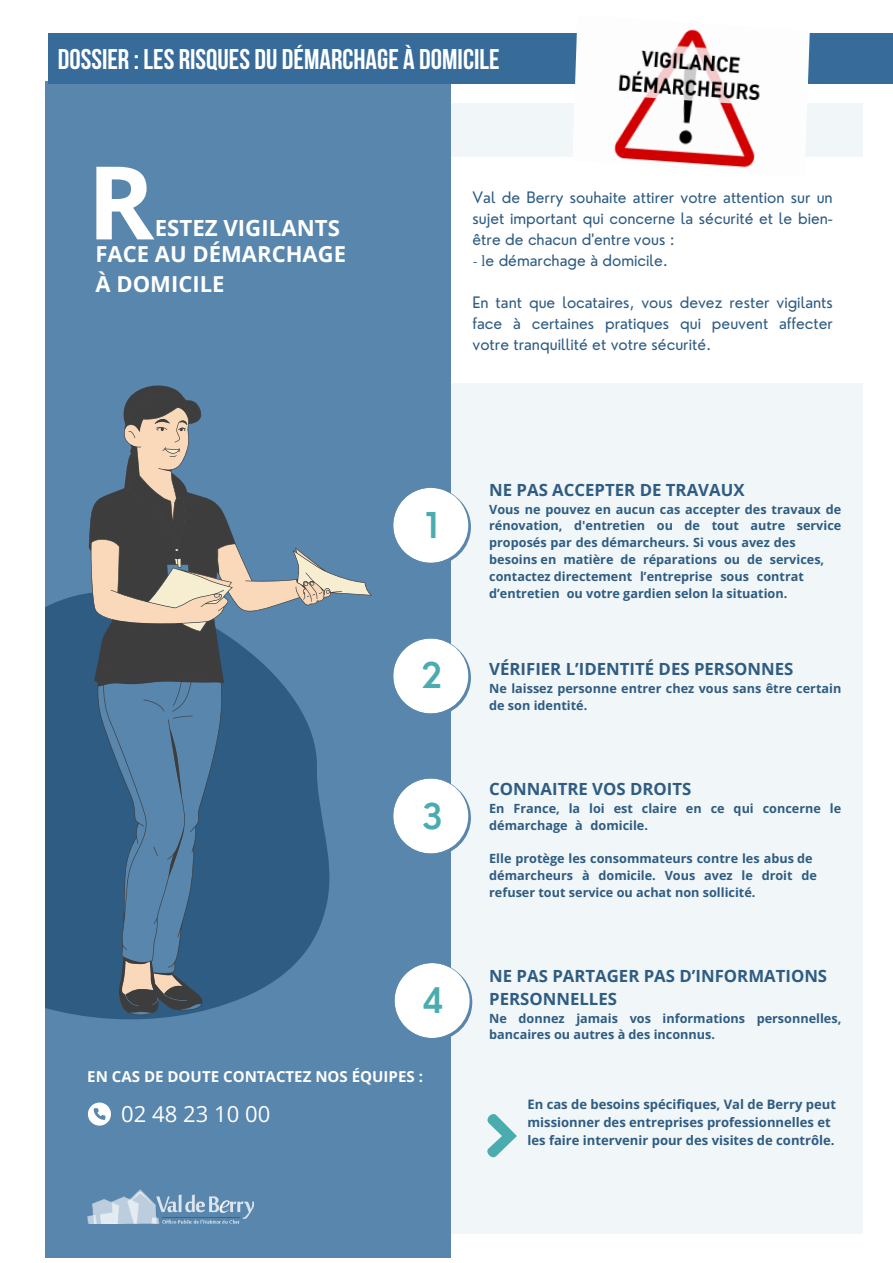
<style>
.page{position:relative;width:893px;height:1263px;background:#fff}
.page>*{position:absolute;margin:0;border:0;box-sizing:border-box;transform-origin:0 0}
.t1{font:700 101.7px "Open Sans";color:#fff}
.t2{font:600 34.65px "Nourd";color:#4bacaf}
.t3{font:600 34.5px "Nourd";color:#4bacaf}
.t4{font:700 28.5px "Bebas Neue";color:#fff}
.t5{font:700 22.2px "Open Sans";color:#fff}
.t6{font:700 22.05px/30.5px "Open Sans";color:#fff}
.t7{font:22.05px "Open Sans";color:#fff}
.t8{font:700 16.8px/22.2px "Open Sans";color:#2f5c82}
.t9{font:15.45px/20.9px "Nourd";color:#2f5c82;text-align:justify}
.t10{font:700 15px "Open Sans";color:#fff}
.t11{font:700 13.05px/17.9px "Open Sans";color:#2f5c82}
.t12{font:700 12.6px/16.8px "Open Sans";color:#2f5c82}
.s1{font-family:"Minion Pro"}
</style>
<div class="page">
<div style="left:106px;top:104px;width:757px;height:1130px;background:#f1f6f8"></div>
<div style="left:45px;top:157px;width:833px;height:226px;background:#fff"></div>
<div style="left:45px;top:81px;width:406px;height:1177px;background:#5986ad"></div>
<svg style="left:393px;top:488px;width:78px;height:75px"></svg>
<svg style="left:393px;top:638px;width:78px;height:76px"></svg>
<svg style="left:393px;top:778px;width:78px;height:76px"></svg>
<svg style="left:394px;top:963px;width:78px;height:75px"></svg>
<div style="left:45px;top:593px;width:136px;height:427px;background:#2f5c82"></div>
<svg style="left:88px;top:1102px;width:23px;height:23px"></svg>
<svg style="left:89px;top:385px;width:283px;height:630px"></svg>
<img style="left:87px;top:1189px;width:167px;height:34px">
<svg style="left:487px;top:1114px;width:30px;height:44px"></svg>
<div style="left:48px;top:33px;width:845px;height:51px;background:#376b9a"></div>
<img style="left:572px;top:29px;width:238px;height:139px">
<h3 class="t4" style="left:58px;top:42px;width:443px">DOSSIER : LES RISQUES DU DÉMARCHAGE À DOMICILE</h3>
<h1 class="t1" style="left:87px;top:161px;width:69px">R</h1>
<h3 class="t5" style="left:155px;top:219px;width:187px">ESTEZ VIGILANTS</h3>
<h3 class="t6" style="left:95px;top:241px;width:252px">FACE AU DÉMARCHAGE<br>À DOMICILE</h3>
<p class="t9" style="left:473px;top:187px;width:362px">Val de Berry souhaite attirer votre attention sur un sujet important qui concerne la sécurité et le bien&shy;être de chacun d'entre vous :</p>
<p class="t9" style="left:473px;top:250px;width:197px"><span class="s1">- l</span>e démarchage à domicile.</p>
<p class="t9" style="left:473px;top:292px;width:362px">En tant que locataires, vous devez rester vigilants face à certaines pratiques qui peuvent affecter votre tranquillité et votre sécurité.</p>
<h2 class="t2" style="left:425px;top:505px;width:15px">1</h2>
<h3 class="t3" style="left:421px;top:655px;width:23px">2</h3>
<h3 class="t3" style="left:422px;top:796px;width:23px">3</h3>
<h3 class="t3" style="left:422px;top:980px;width:23px">4</h3>
<p class="t10" style="left:87px;top:1071px;width:337px">EN CAS DE DOUTE CONTACTEZ NOS ÉQUIPES :</p>
<h3 class="t7" style="left:121px;top:1099px;width:150px">02 48 23 10 00</h3>
<h3 class="t8" style="left:489px;top:480px;width:257px">NE PAS ACCEPTER DE TRAVAUX</h3>
<p class="t12" style="left:489px;top:502px;width:354px">Vous ne pouvez en aucun cas accepter des travaux de rénovation, d'entretien ou de tout autre service proposés par des démarcheurs. Si vous avez des besoins en matière de réparations ou de services, contactez directement l’entreprise sous contrat d’entretien ou votre gardien selon la situation.</p>
<h3 class="t8" style="left:489px;top:660px;width:306px">VÉRIFIER L’IDENTITÉ DES PERSONNES</h3>
<p class="t12" style="left:489px;top:681px;width:354px">Ne laissez personne entrer chez vous sans être certain de son identité.</p>
<h3 class="t8" style="left:489px;top:779px;width:204px">CONNAITRE VOS DROITS</h3>
<p class="t12" style="left:489px;top:801px;width:353px">En France, la loi est claire en ce qui concerne le démarchage à domicile.</p>
<p class="t12" style="left:489px;top:850px;width:329px">Elle protège les consommateurs contre les abus de démarcheurs à domicile. Vous avez le droit de refuser tout service ou achat non sollicité.</p>
<h3 class="t8" style="left:489px;top:967px;width:339px">NE PAS PARTAGER PAS D’INFORMATIONS<br>PERSONNELLES</h3>
<p class="t12" style="left:489px;top:1011px;width:354px">Ne donnez jamais vos informations personnelles, bancaires ou autres à des inconnus.</p>
<p class="t11" style="left:527px;top:1097px;width:310px">En cas de besoins spécifiques, Val de Berry peut missionner des entreprises professionnelles et les faire intervenir pour des visites de contrôle.</p>
</div>
